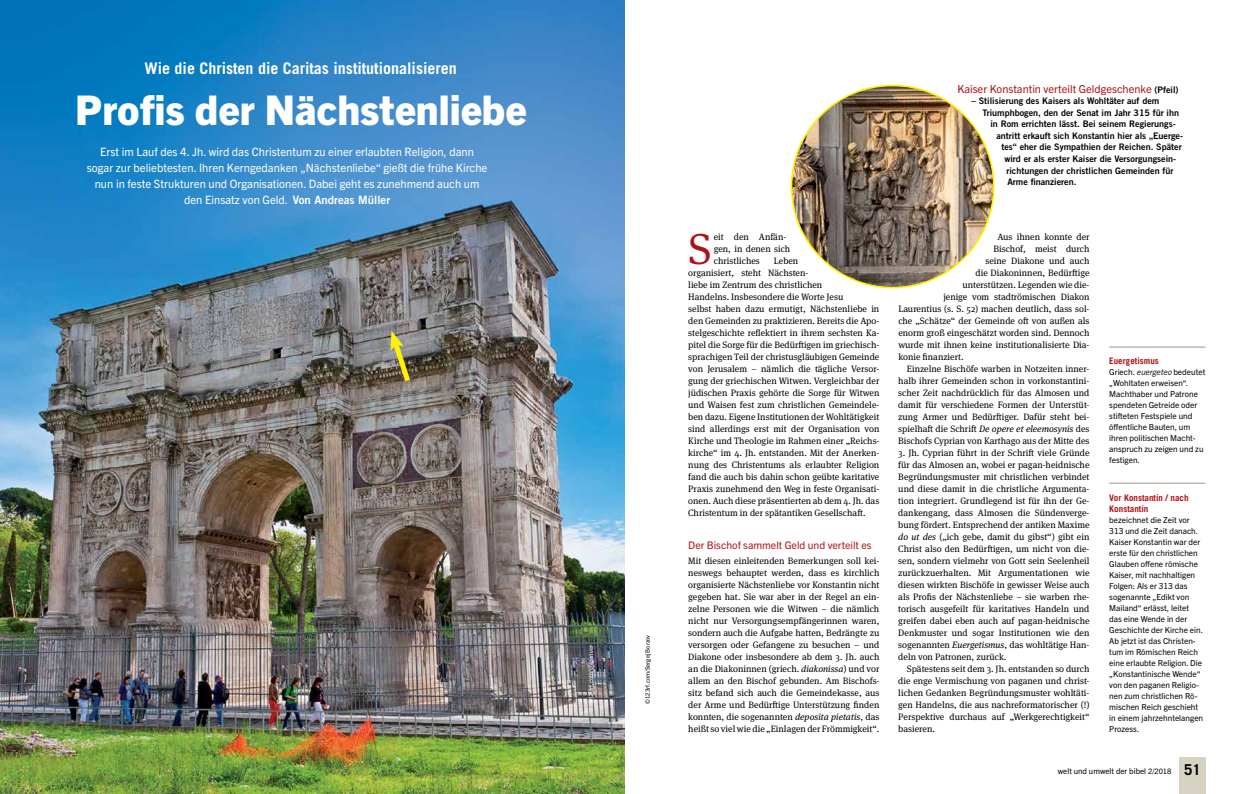
<style>
.page{position:relative;width:1248px;height:794px;background:#fff}
.page>*{position:absolute;margin:0;border:0;box-sizing:border-box;transform-origin:0 0}
.t1{font:43.2px "Meta Serif OT";color:#b11116}
.t2{font:800 41px "Trade Gothic Next LT Pro";color:#fff}
.t3{font:700 16px "Trade Gothic LT Std";color:#fff}
.t4{font:11.5px/16px "Trade Gothic Next LT Pro";color:#fff;text-align:center}
.t5{font:11px "Trade Gothic Next LT Pro";color:#b11116}
.t6{font:10.5px "Trade Gothic Next LT Pro";color:#b11116}
.t7{font:9.2px/12px "Meta Serif OT";color:#000;text-align:justify}
.t8{font:9px "Trade Gothic LT Std Bd 2";color:#000}
.t9{font:700 9px/11px "Trade Gothic LT Std";color:#b11116}
.t10{font:8.2px/11px "Trade Gothic Next LT Pro";color:#000}
.t11{font:8px "Trade Gothic Next LT Pro";color:#000}
.t12{font:6px "Trade Gothic Next LT Pro";color:#000}
.t13{font:6px "Trade Gothic Next LT Pro";color:#fff}
.s1{font-family:"Trade Gothic LT Std Bd 2"}
.s2{font-family:"Trade Gothic LT Std Bd 2";font-size:9px;color:#000}
.s3{font-style:italic}
.s4{font-size:7.5px}
.s5{font-family:"Trade Gothic LT Std";font-weight:700;font-size:15px}
.s6{font-family:"Trade Gothic LT Std";font-style:italic}
</style>
<div class="page">
<img style="left:0;top:0;width:624px;height:794px">
<div style="left:1178px;top:757px;width:27px;height:37px;background:#d7d3c4"></div>
<img style="left:791px;top:85px;width:202px;height:203px;border-radius:101px">
<svg style="left:388px;top:330px;width:26px;height:57px"></svg>
<hr style="left:1109px;top:483px;width:96px;height:1px;background:#9b9786">
<hr style="left:1109px;top:347px;width:96px;height:1px;background:#9b9786">
<h3 class="t3" style="left:144px;top:58px;width:314px">Wie die Christen die Caritas institutionalisieren</h3>
<h2 class="t2" style="left:75px;top:82px;width:453px">Profis der Nächstenliebe</h2>
<p class="t4" style="left:87px;top:143px;width:402px">Erst im Lauf des 4. Jh. wird das Christentum zu einer erlaubten Religion, dann sogar zur beliebtesten. Ihren Kerngedanken „Nächstenliebe“ gießt die frühe Kirche nun in feste Strukturen und Organisationen. Dabei geht es zunehmend auch um den Einsatz von Geld. <span class="s1">Von Andreas Müller</span></p>
<p class="t13" style="left:586px;top:704px;width:60px;rotate:-90deg">©123rf.com/volgariver</p>
<p class="t12" style="left:643px;top:704px;width:70px;rotate:-90deg">©123rf.com/Sergej Borzov</p>
<p class="t5" style="left:957px;top:81px;width:223px">Kaiser Konstantin verteilt Geldgeschenke <span class="s2">(Pfeil)</span></p>
<p class="t8" style="left:971px;top:96px;width:189px">– Stilisierung des Kaisers als Wohltäter auf dem</p>
<p class="t8" style="left:982px;top:107px;width:198px">Triumphbogen, den der Senat im Jahr 315 für ihn</p>
<p class="t8" style="left:990px;top:119px;width:187px">in Rom errichten lässt. Bei seinem Regierungs-</p>
<p class="t8" style="left:996px;top:130px;width:188px">antritt erkauft sich Konstantin hier als „Euerge-</p>
<p class="t8" style="left:1001px;top:142px;width:182px">tes“ eher die Sympathien der Reichen. Später</p>
<p class="t8" style="left:1004px;top:153px;width:173px">wird er als erster Kaiser die Versorgungsein-</p>
<p class="t8" style="left:1006px;top:165px;width:169px">richtungen der christlichen Gemeinden für</p>
<p class="t8" style="left:1007px;top:176px;width:70px">Arme finanzieren.</p>
<h1 class="t1" style="left:688px;top:222px;width:25px">S</h1>
<p class="t7" style="left:713px;top:231px;width:78px;text-align:left">eit den Anfän&shy;gen, in denen sich christliches</p>
<p class="t7" style="left:688px;top:255px;width:193px;text-align:left;text-indent:86px">Leben<br>organisiert, steht Nächsten-<br>liebe im Zentrum des christlichen<br>Handelns. Insbesondere die Worte Jesu<br>selbst haben dazu ermutigt, Nächstenliebe in den Gemeinden zu praktizieren. Bereits die Apo&shy;stelgeschichte reflektiert in ihrem sechsten Ka&shy;pitel die Sorge für die Bedürftigen im griechisch&shy;sprachigen Teil der christusgläubigen Gemeinde von Jerusalem – nämlich die tägliche Versor&shy;gung der griechischen Witwen. Vergleichbar der jüdischen Praxis gehörte die Sorge für Witwen und Waisen fest zum christlichen Gemeindele&shy;ben dazu. Eigene Institutionen der Wohltätigkeit sind allerdings erst mit der Organisation von Kirche und Theologie im Rahmen einer „Reichs&shy;kirche“ im 4. Jh. entstanden. Mit der Anerken&shy;nung des Christentums als erlaubter Religion fand die auch bis dahin schon geübte karitative Praxis zunehmend den Weg in feste Organisati&shy;onen. Auch diese präsentierten ab dem 4. Jh. das Christentum in der spätantiken Gesellschaft.</p>
<p class="t6" style="left:688px;top:537px;width:185px">Der Bischof sammelt Geld und verteilt es</p>
<p class="t7" style="left:688px;top:555px;width:193px">Mit diesen einleitenden Bemerkungen soll kei&shy;neswegs behauptet werden, dass es kirchlich organisierte Nächstenliebe vor Konstantin nicht gegeben hat. Sie war aber in der Regel an ein&shy;zelne Personen wie die Witwen – die nämlich nicht nur Versorgungsempfängerinnen waren, sondern auch die Aufgabe hatten, Bedrängte zu versorgen oder Gefangene zu besuchen – und Diakone oder insbesondere ab dem 3. Jh. auch an die Diakoninnen (griech. <span class="s3">diakonissa</span>) und vor allem an den Bischof gebunden. Am Bischofs&shy;sitz befand sich auch die Gemeindekasse, aus der Arme und Bedürftige Unterstützung finden konnten, die sogenannten <span class="s3">deposita pietatis</span>, das heißt so viel wie die „Einlagen der Frömmigkeit“.</p>
<p class="t7" style="left:997px;top:231px;width:94px">Aus ihnen konnte der</p>
<p class="t7" style="left:993px;top:243px;width:97px">Bischof, meist durch</p>
<p class="t7" style="left:985px;top:255px;width:106px">seine Diakone und auch</p>
<p class="t7" style="left:975px;top:267px;width:116px">die Diakoninnen, Bedürftige</p>
<p class="t7" style="left:962px;top:279px;width:129px">unterstützen. Legenden wie die-</p>
<p class="t7" style="left:943px;top:291px;width:147px">jenige vom stadtrömischen Diakon</p>
<p class="t7" style="left:898px;top:303px;width:193px">Laurentius (s. S. 52) machen deutlich, dass sol-</p>
<p class="t7" style="left:898px;top:315px;width:193px">che „Schätze“ der Gemeinde oft von außen als</p>
<p class="t7" style="left:898px;top:327px;width:193px">enorm groß eingeschätzt worden sind. Dennoch</p>
<p class="t7" style="left:898px;top:339px;width:193px">wurde mit ihnen keine institutionalisierte Dia-</p>
<p class="t7" style="left:898px;top:351px;width:67px">konie finanziert.</p>
<p class="t7" style="left:906px;top:363px;width:184px">Einzelne Bischöfe warben in Notzeiten inner-</p>
<p class="t7" style="left:898px;top:375px;width:193px">halb ihrer Gemeinden schon in vorkonstantini-</p>
<p class="t7" style="left:898px;top:387px;width:193px">scher Zeit nachdrücklich für das Almosen und</p>
<p class="t7" style="left:898px;top:399px;width:193px">damit für verschiedene Formen der Unterstüt-</p>
<p class="t7" style="left:898px;top:411px;width:193px">zung Armer und Bedürftiger. Dafür steht bei-</p>
<p class="t7" style="left:898px;top:423px;width:193px">spielhaft die Schrift <span class="s3">De opere et eleemosynis</span> des</p>
<p class="t7" style="left:898px;top:435px;width:193px">Bischofs Cyprian von Karthago aus der Mitte des</p>
<p class="t7" style="left:898px;top:447px;width:193px">3. Jh. Cyprian führt in der Schrift viele Gründe für das Almosen an, wobei er pagan-heidnische Begründungsmuster mit christlichen verbindet und diese damit in die christliche Argumenta&shy;tion integriert. Grundlegend ist für ihn der Ge&shy;dankengang, dass Almosen die Sündenverge&shy;bung fördert. Entsprechend der antiken Maxime <span class="s3">do ut des</span> („ich gebe, damit du gibst“) gibt ein Christ also den Bedürftigen, um nicht von die&shy;sen, sondern vielmehr von Gott sein Seelenheil zurückzuerhalten. Mit Argumentationen wie diesen wirkten Bischöfe in gewisser Weise auch als Profis der Nächstenliebe – sie warben rhe&shy;torisch ausgefeilt für karitatives Handeln und greifen dabei eben auch auf pagan-heidnische Denkmuster und sogar Institutionen wie den sogenannten <span class="s3">Euergetismus</span>, das wohltätige Han&shy;deln von Patronen, zurück.</p>
<p class="t7" style="left:898px;top:663px;width:193px;text-indent:9px">Spätestens seit dem 3. Jh. entstanden so durch die enge Vermischung von paganen und christ&shy;lichen Gedanken Begründungsmuster wohltäti&shy;gen Handelns, die aus nachreformatorischer (!)<br>Perspektive durchaus auf „Werkgerechtigkeit“ basieren.</p>
<p class="t11" style="left:1057px;top:765px;width:144px">welt und umwelt der bibel <span class="s4">2/2018</span> <span class="s5">51</span></p>
<p class="t9" style="left:1109px;top:355px;width:51px">Euergetismus</p>
<p class="t10" style="left:1109px;top:366px;width:98px">Griech. <span class="s6">euergeteo</span> bedeutet „Wohltaten erweisen“.<br>Machthaber und Patrone spendeten Getreide oder stifteten Festspiele und öffentliche Bauten, um ihren politischen Macht&shy;anspruch zu zeigen und zu festigen.</p>
<p class="t9" style="left:1109px;top:492px;width:81px">Vor Konstantin / nach<br>Konstantin</p>
<p class="t10" style="left:1109px;top:513px;width:95px">bezeichnet die Zeit vor<br>313 und die Zeit danach.<br>Kaiser Konstantin war der erste für den christlichen<br>Glauben offene römische<br>Kaiser, mit nachhaltigen<br>Folgen: Als er 313 das sogenannte „Edikt von<br>Mailand“ erlässt, leitet das eine Wende in der<br>Geschichte der Kirche ein.<br>Ab jetzt ist das Christen&shy;tum im Römischen Reich eine erlaubte Religion. Die „Konstantinische Wende“ von den paganen Religio&shy;nen zum christlichen Rö&shy;mischen Reich geschieht in einem jahrzehntelangen<br>Prozess.</p>
</div>
